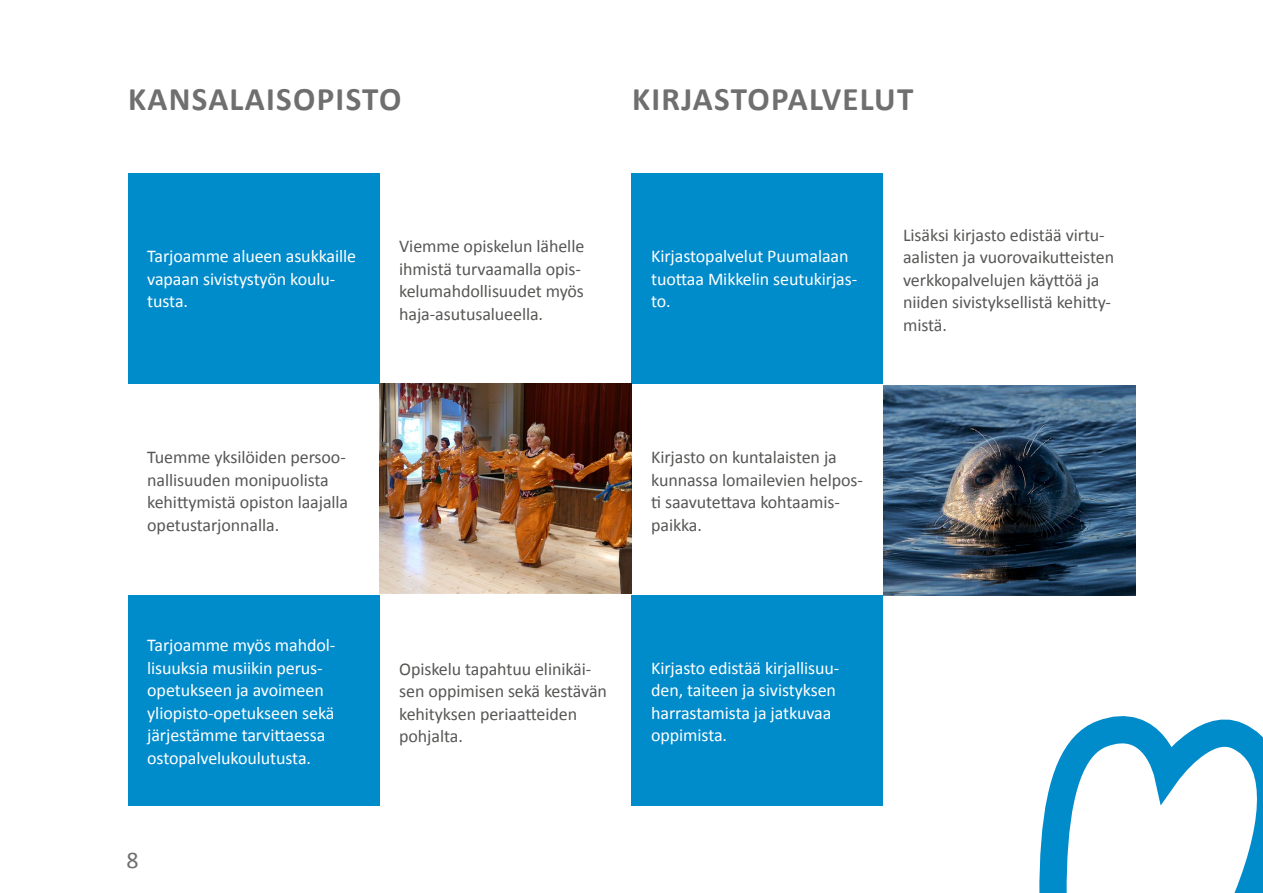
<style>
.page{position:relative;width:1263px;height:893px;background:#fff}
.page>*{position:absolute;margin:0;border:0;box-sizing:border-box;transform-origin:0 0}
.t1{font:700 33px "Calibri";letter-spacing:.04em;color:#706f6f}
.t2{font:24px "Calibri";color:#706f6f}
.t3{font:18px/22.5px "Calibri";letter-spacing:-.005em;color:#575756}
.t4{font:18px/22.5px "Calibri";letter-spacing:-.005em;color:#fff}
</style>
<div class="page">
<div style="left:128px;top:173px;width:251px;height:210px;background:#008bcb"></div>
<div style="left:128px;top:596px;width:251px;height:210px;background:#008bcb"></div>
<div style="left:631px;top:173px;width:252px;height:210px;background:#008bcb"></div>
<div style="left:631px;top:596px;width:252px;height:210px;background:#008bcb"></div>
<img style="left:883px;top:385px;width:252px;height:211px">
<svg style="left:1039px;top:716px;width:224px;height:177px"></svg>
<img style="left:379px;top:383px;width:252px;height:211px">
<h1 class="t1" style="left:128px;top:78px;width:275px">KANSALAISOPISTO</h1>
<h1 class="t1" style="left:632px;top:78px;width:283px">KIRJASTOPALVELUT</h1>
<p class="t4" style="left:147px;top:245px;width:210px">Tarjoamme alueen asukkaille vapaan sivistystyön koulu&shy;tusta.</p>
<p class="t3" style="left:399px;top:235px;width:187px">Viemme opiskelun lähelle ihmistä turvaamalla opis&shy;kelumahdollisuudet myös haja-asutusalueella.</p>
<p class="t4" style="left:651px;top:245px;width:208px">Kirjastopalvelut Puumalaan tuottaa Mikkelin seutukirjas&shy;to.</p>
<p class="t3" style="left:903px;top:224px;width:212px">Lisäksi kirjasto edistää virtu&shy;aalisten ja vuorovaikutteisten verkkopalvelujen käyttöä ja niiden sivistyksellistä kehitty&shy;mistä.</p>
<p class="t3" style="left:147px;top:446px;width:203px">Tuemme yksilöiden persoo&shy;nallisuuden monipuolista kehittymistä opiston laajalla opetustarjonnalla.</p>
<p class="t4" style="left:147px;top:634px;width:190px">Tarjoamme myös mahdol&shy;lisuuksia musiikin perus&shy;opetukseen ja avoimeen yliopisto-opetukseen sekä järjestämme tarvittaessa ostopalvelukoulutusta.</p>
<h2 class="t2" style="left:126px;top:845px;width:14px">8</h2>
<p class="t3" style="left:651px;top:446px;width:213px">Kirjasto on kuntalaisten ja kunnassa lomailevien helpos&shy;ti saavutettava kohtaamis&shy;paikka.</p>
<p class="t3" style="left:399px;top:658px;width:209px">Opiskelu tapahtuu elinikäi&shy;sen oppimisen sekä kestävän kehityksen periaatteiden pohjalta.</p>
<p class="t4" style="left:651px;top:657px;width:190px">Kirjasto edistää kirjallisuu&shy;den, taiteen ja sivistyksen harrastamista ja jatkuvaa oppimista.</p>
</div>
